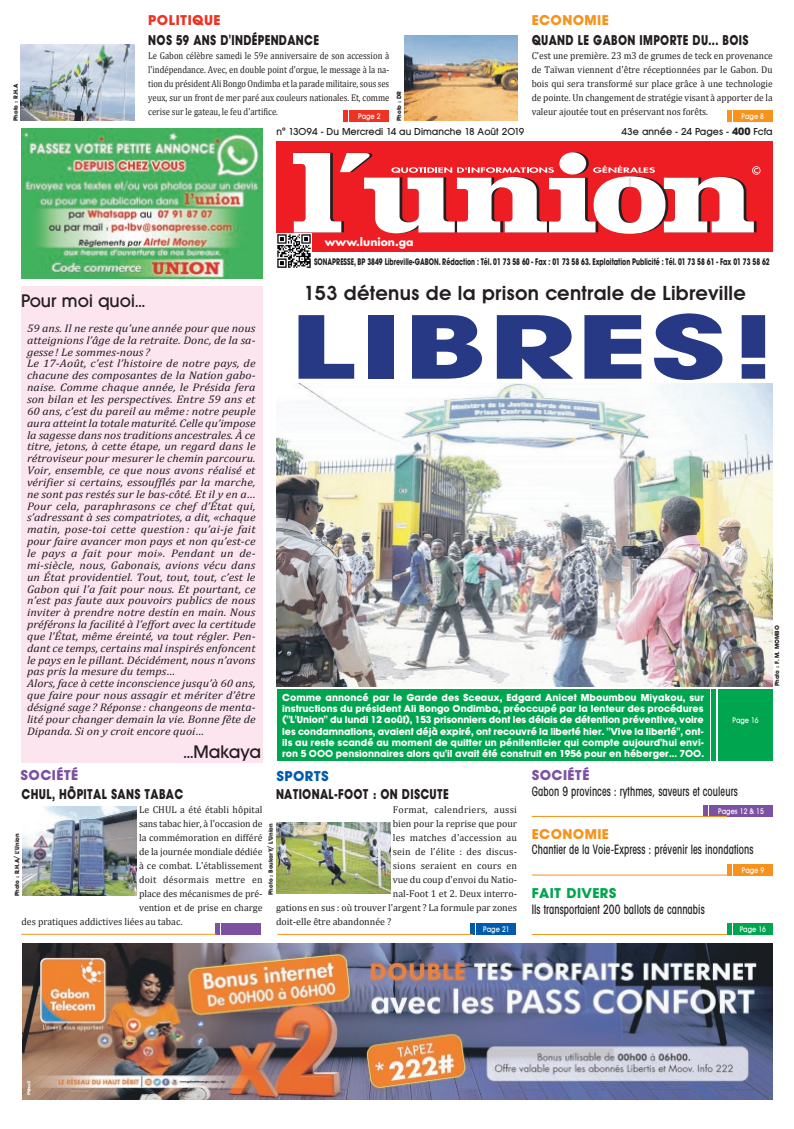
<style>
.page{position:relative;width:794px;height:1129px;background:#fff}
.page>*{position:absolute;margin:0;border:0;box-sizing:border-box;transform-origin:0 0}
.t1{font:700 90px "Avant Garde BQ";letter-spacing:.015em;color:#273985;scale:1.57 1}
.t2{font:600 20px "Avant Garde BQ";letter-spacing:.01em;color:#231f20}
.t3{font:500 18px "Avant Garde BQ";color:#231f20}
.t4{font:700 14px "Avant Garde BQ";letter-spacing:.03em;color:#231f20;scale:.8 1}
.t5{font:700 14px "Avant Garde BQ";letter-spacing:.03em;color:#f7931d}
.t6{font:700 14px "Avant Garde BQ";letter-spacing:.03em;color:#7c51a1}
.t7{font:700 14px "Avant Garde BQ";letter-spacing:.03em;color:#00a54f}
.t8{font:700 14px "Avant Garde BQ";letter-spacing:.03em;color:#ef3222}
.t9{font:700 14px "Avant Garde BQ";letter-spacing:.03em;color:#015aaa}
.t10{font:500 condensed 13px "Avant Garde";letter-spacing:.01em;color:#231f20;scale:.8 1}
.t11{font:italic 11px/11.8px "Cambria";color:#231f20;scale:1.1 1}
.t12{font:700 10.8px "Futura";color:#fff}
.t13{font:700 10px/11px "Avant Garde BQ";letter-spacing:-.005em;color:#fff;text-align:justify}
.t14{font:10px "Cambria";letter-spacing:-.005em;color:#231f20}
.t15{font:10px/14px "Cambria";letter-spacing:-.005em;color:#231f20;text-align:justify;scale:.86 1}
.t16{font:10px/14px "Cambria";letter-spacing:-.005em;color:#231f20;text-align:justify;scale:.94 1}
.t17{font:10px "Cambria";letter-spacing:.015em;color:#231f20}
.t18{font:500 10px "Avant Garde BQ";color:#231f20}
.t19{font:10px "Cambria";letter-spacing:.025em;color:#231f20}
.t20{font:10px "Cambria";letter-spacing:.03em;color:#231f20}
.t21{font:700 9px "Avant Garde";color:#231f20;scale:.69 1}
.t22{font:500 8px "Avant Garde BQ";letter-spacing:.005em;color:#fff;scale:.85 1}
.t23{font:700 6px "Avant Garde BQ";color:#231f20}
.s1{font-family:"Avant Garde";font-weight:700}
</style>
<div class="page">
<div style="left:276px;top:141px;width:496px;height:111px;background:#ee1d23"></div>
<svg style="left:293px;top:153px;width:467px;height:81px"></svg>
<img style="left:276px;top:233px;width:35px;height:35px">
<div style="left:21px;top:286px;width:241px;height:477px;background:#fce5ef"></div>
<div style="left:733px;top:110px;width:39px;height:11px;background:#f7931d"></div>
<hr style="left:727px;top:110px;width:4px;height:11px;background:#f7931d">
<img style="left:404px;top:36px;width:113px;height:85px">
<div style="left:350px;top:110px;width:39px;height:11px;background:#ef3222"></div>
<div style="left:343px;top:110px;width:5px;height:11px;background:#ef3222"></div>
<img style="left:21px;top:45px;width:113px;height:75px">
<img style="left:22px;top:128px;width:241px;height:150px">
<img style="left:23px;top:943px;width:749px;height:156px">
<div style="left:221px;top:922px;width:40px;height:12px;background:#7c51a1"></div>
<hr style="left:215px;top:922px;width:4px;height:12px;background:#7c51a1">
<img style="left:23px;top:806px;width:113px;height:89px">
<div style="left:476px;top:923px;width:40px;height:11px;background:#015aaa"></div>
<div style="left:470px;top:923px;width:5px;height:11px;background:#015aaa"></div>
<img style="left:276px;top:822px;width:114px;height:71px">
<img style="left:276px;top:384px;width:497px;height:302px">
<div style="left:276px;top:689px;width:433px;height:71px;background:#00a54f"></div>
<div style="left:711px;top:689px;width:5px;height:71px;background:#00a54f"></div>
<div style="left:718px;top:689px;width:55px;height:71px;background:#00a54f"></div>
<div style="left:709px;top:805px;width:63px;height:11px;background:#7c51a1"></div>
<hr style="left:703px;top:805px;width:4px;height:11px;background:#7c51a1">
<hr style="left:531px;top:816px;width:196px;height:1px;background:#f7931d">
<div style="left:733px;top:863px;width:40px;height:12px;background:#f7931d"></div>
<hr style="left:727px;top:863px;width:4px;height:12px;background:#f7931d">
<hr style="left:532px;top:874px;width:195px;height:1px;background:#f7931d">
<div style="left:733px;top:923px;width:39px;height:11px;background:#00a54f"></div>
<hr style="left:727px;top:923px;width:4px;height:11px;background:#00a54f">
<hr style="left:531px;top:934px;width:196px;height:1px;background:#f7931d">
<hr style="left:277px;top:933px;width:196px;height:1px;background:#f7931d">
<hr style="left:21px;top:933px;width:195px;height:1px;background:#f7931d">
<p class="t23" style="left:12px;top:121px;width:39px;rotate:-90deg">Photo : R.H.A</p>
<p class="t8" style="left:148px;top:12px;width:74px">POLITIQUE</p>
<p class="t4" style="left:148px;top:32px;width:215px">NOS 59 ANS D'INDÉPENDANCE</p>
<p class="t15" style="left:148px;top:49px;width:282px">Le Gabon célèbre samedi le 59e anniversaire de son accession à l'indépendance. Avec, en double point d'orgue, le message à la na&shy;tion du président Ali Bongo Ondimba et la parade militaire, sous ses yeux, sur un front de mer paré aux couleurs nationales. Et, comme cerise sur le gateau, le feu d'artifice.</p>
<p class="t23" style="left:395px;top:121px;width:32px;rotate:-90deg">Photo : DR</p>
<p class="t22" style="left:358px;top:111px;width:28px">Page 2</p>
<p class="t5" style="left:531px;top:12px;width:79px">ECONOMIE</p>
<p class="t4" style="left:531px;top:32px;width:272px">QUAND LE GABON IMPORTE DU... BOIS</p>
<p class="t16" style="left:531px;top:49px;width:258px">C'est une première. 23 m3 de grumes de teck en provenance de Taïwan viennent d'être réceptionnées par le Gabon. Du bois qui sera transformé sur place grâce à une technologie de pointe. Un changement de stratégie visant à apporter de la valeur ajoutée tout en préservant nos forêts.</p>
<p class="t22" style="left:741px;top:111px;width:28px">Page 8</p>
<p class="t18" style="left:276px;top:125px;width:249px">n° 13094 - Du Mercredi 14 au Dimanche 18 Août 2019</p>
<p class="t18" style="left:621px;top:125px;width:153px">43e année - 24 Pages - <span class="s1">400</span> Fcfa</p>
<p class="t12" style="left:325px;top:234px;width:90px">www.lunion.ga</p>
<p class="t21" style="left:314px;top:255px;width:662px">SONAPRESSE, BP 3849 Libreville-GABON. Rédaction : Tél. 01 73 58 60 - Fax : 01 73 58 63. Exploitation Publicité : Tél. 01 73 58 61 - Fax 01 73 58 62</p>
<h3 class="t3" style="left:21px;top:290px;width:126px">Pour moi quoi...</h3>
<p class="t11" style="left:27px;top:322px;width:209px">59 ans. Il ne reste qu’une année pour que nous atteignions l’âge de la retraite. Donc, de la sa&shy;gesse ! Le sommes-nous ?<br>Le 17-Août, c’est l’histoire de notre pays, de chacune des composantes de la Nation gabo&shy;naise. Comme chaque année, le Présida fera son bilan et les perspectives. Entre 59 ans et 60 ans, c’est du pareil au même : notre peuple aura atteint la totale maturité. Celle qu’impose la sagesse dans nos traditions ancestrales. À ce titre, jetons, à cette étape, un regard dans le rétroviseur pour mesurer le chemin parcouru.<br>Voir, ensemble, ce que nous avons réalisé et vérifier si certains, essoufflés par la marche, ne sont pas restés sur le bas-côté. Et il y en a… Pour cela, paraphrasons ce chef d’État qui, s’adressant à ses compatriotes, a dit, «chaque matin, pose-toi cette question : qu’ai-je fait pour faire avancer mon pays et non qu’est-ce le pays a fait pour moi». Pendant un de&shy;mi-siècle, nous, Gabonais, avions vécu dans un État providentiel. Tout, tout, tout, c’est le Gabon qui l’a fait pour nous. Et pourtant, ce n’est pas faute aux pouvoirs publics de nous inviter à prendre notre destin en main. Nous préférons la facilité à l’effort avec la certitude que l’État, même éreinté, va tout régler. Pen&shy;dant ce temps, certains mal inspirés enfoncent le pays en le pillant. Décidément, nous n’avons pas pris la mesure du temps…<br>Alors, face à cette inconscience jusqu’à 60 ans, que faire pour nous assagir et mériter d’être désigné sage ? Réponse : changeons de menta&shy;lité pour changer demain la vie. Bonne fête de Dipanda. Si on y croit encore quoi…</p>
<h3 class="t3" style="left:183px;top:741px;width:79px">...Makaya</h3>
<h2 class="t2" style="left:303px;top:281px;width:444px">153 détenus de la prison centrale de Libreville</h2>
<h1 class="t1" style="left:291px;top:294px;width:308px">LIBRES!</h1>
<p class="t13" style="left:282px;top:692px;width:423px">Comme annoncé par le Garde des Sceaux, Edgard Anicet Mboumbou Miyakou, sur instructions du président Ali Bongo Ondimba, préoccupé par la lenteur des procédures ("L'Union" du lundi 12 août), 153 prisonniers dont les délais de détention préventive, voire les condamnations, avaient déjà expiré, ont recouvré la liberté hier. "Vive la liberté", ont&shy;ils au reste scandé au moment de quitter un pénitenticier qui compte aujourd'hui envi&shy;ron 5 000 pensionnaires alors qu'il avait été construit en 1956 pour en héberger... 700.</p>
<p class="t22" style="left:732px;top:715px;width:33px">Page 16</p>
<p class="t6" style="left:21px;top:766px;width:59px">SOCIÉTÉ</p>
<p class="t9" style="left:276px;top:767px;width:54px">SPORTS</p>
<p class="t4" style="left:22px;top:785px;width:204px">CHUL, HÔPITAL SANS TABAC</p>
<p class="t14" style="left:139px;top:803px;width:125px">Le CHUL a été établi hôpital</p>
<p class="t14" style="left:139px;top:817px;width:125px">sans tabac hier, à l'occasion de</p>
<p class="t14" style="left:139px;top:831px;width:125px">la commémoration en différé</p>
<p class="t14" style="left:139px;top:845px;width:125px">de la journée mondiale dédiée</p>
<p class="t14" style="left:139px;top:859px;width:125px">à ce combat. L'établissement</p>
<p class="t20" style="left:139px;top:873px;width:125px">doit désormais mettre en</p>
<p class="t14" style="left:139px;top:887px;width:125px">place des mécanismes de pré-</p>
<p class="t14" style="left:139px;top:901px;width:125px">vention et de prise en charge</p>
<p class="t14" style="left:22px;top:915px;width:162px">des pratiques addictives liées au tabac.</p>
<p class="t4" style="left:276px;top:785px;width:217px">NATIONAL-FOOT : ON DISCUTE</p>
<p class="t19" style="left:393px;top:803px;width:126px">Format, calendriers, aussi</p>
<p class="t14" style="left:393px;top:817px;width:126px">bien pour la reprise que pour</p>
<p class="t17" style="left:393px;top:831px;width:126px">les matches d'accession au</p>
<p class="t17" style="left:393px;top:845px;width:126px">sein de l'élite : des discus-</p>
<p class="t17" style="left:393px;top:859px;width:126px">sions seraient en cours en</p>
<p class="t14" style="left:393px;top:873px;width:126px">vue du coup d'envoi du Natio-</p>
<p class="t14" style="left:393px;top:887px;width:126px">nal-Foot 1 et 2. Deux interro-</p>
<p class="t14" style="left:276px;top:901px;width:242px">gations en sus : où trouver l'argent ? La formule par zones</p>
<p class="t14" style="left:276px;top:915px;width:117px">doit-elle être abandonnée ?</p>
<p class="t22" style="left:483px;top:924px;width:33px">Page 21</p>
<p class="t23" style="left:267px;top:894px;width:73px;rotate:-90deg">Photo : BoukarY/ L’Union</p>
<p class="t23" style="left:14px;top:896px;width:65px;rotate:-90deg">Photo : R.H.A/ L’Union</p>
<p class="t6" style="left:531px;top:766px;width:59px">SOCIÉTÉ</p>
<p class="t10" style="left:531px;top:782px;width:259px">Gabon 9 provinces : rythmes, saveurs et couleurs</p>
<p class="t22" style="left:718px;top:806px;width:55px">Pages 12 &amp; 15</p>
<p class="t5" style="left:532px;top:825px;width:79px">ECONOMIE</p>
<p class="t10" style="left:532px;top:841px;width:278px">Chantier de la Voie-Express : prévenir les inondations</p>
<p class="t22" style="left:742px;top:865px;width:28px">Page 9</p>
<p class="t7" style="left:531px;top:884px;width:86px">FAIT DIVERS</p>
<p class="t10" style="left:531px;top:900px;width:218px">Ils transportaient 200 ballots de cannabis</p>
<p class="t22" style="left:739px;top:924px;width:33px">Page 16</p>
<p class="t23" style="left:773px;top:686px;width:63px;rotate:-90deg">Photo : F. M. MOMBO</p>
</div>
